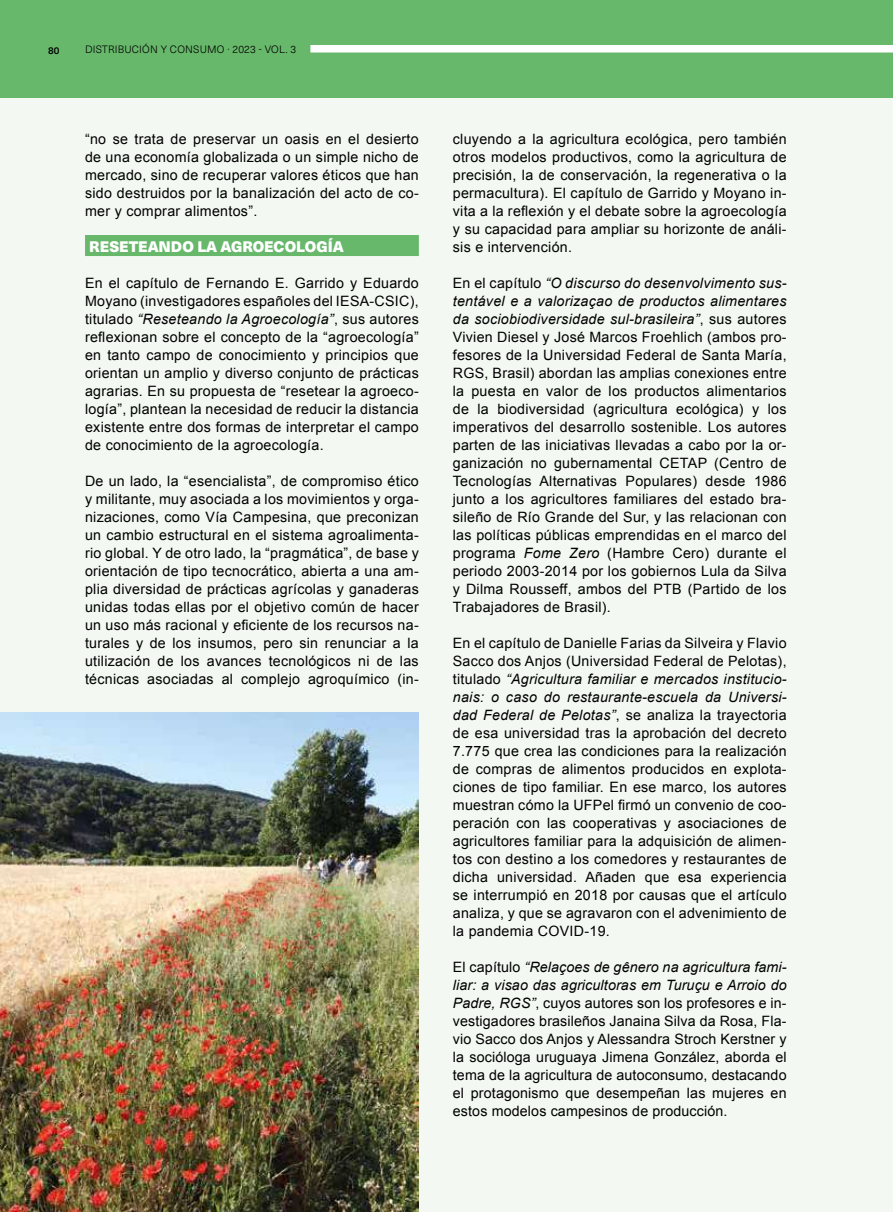
<style>
.page{position:relative;width:893px;height:1212px;background:#f3f8f2}
.page>*{position:absolute;margin:0;border:0;box-sizing:border-box;transform-origin:0 0}
.t1{font:900 15px "Neue Haas Unica";color:#fff}
.t2{font:14.25px/18px "Arial";letter-spacing:.02em;color:#000;text-align:justify}
.t3{font:300 10.5px "Neue Haas Unica";letter-spacing:.02em;color:#000}
.t4{font:500 9.75px "Neue Haas Unica";color:#000}
.s1{font-style:italic}
</style>
<div class="page">
<div style="left:0;top:0;width:893px;height:98px;background:#67b86b"></div>
<div style="left:310px;top:45px;width:583px;height:8px;background:#fff"></div>
<img style="left:0;top:712px;width:419px;height:500px">
<div style="left:85px;top:235px;width:334px;height:21px;background:#67b86b"></div>
<p class="t4" style="left:48px;top:43px;width:13px">80</p>
<p class="t3" style="left:85px;top:41px;width:213px">DISTRIBUCIÓN Y CONSUMO · 2023 - VOL. 3</p>
<p class="t2" style="left:85px;top:130px;width:335px">“no se trata de preservar un oasis en el desierto de una economía globalizada o un simple nicho de mercado, sino de recuperar valores éticos que han sido destruidos por la banalización del acto de co&shy;mer y comprar alimentos”.</p>
<p class="t1" style="left:89px;top:235px;width:256px">RESETEANDO LA AGROECOLOGÍA</p>
<p class="t2" style="left:85px;top:274px;width:335px">En el capítulo de Fernando E. Garrido y Eduardo Moyano (investigadores españoles del IESA-CSIC), titulado <span class="s1">“Reseteando la Agroecología”</span>, sus autores reflexionan sobre el concepto de la “agroecología” en tanto campo de conocimiento y principios que orientan un amplio y diverso conjunto de prácticas agrarias. En su propuesta de “resetear la agroeco&shy;logía”, plantean la necesidad de reducir la distancia existente entre dos formas de interpretar el campo de conocimiento de la agroecología.</p>
<p class="t2" style="left:85px;top:472px;width:335px">De un lado, la “esencialista”, de compromiso ético y militante, muy asociada a los movimientos y orga&shy;nizaciones, como Vía Campesina, que preconizan un cambio estructural en el sistema agroalimenta&shy;rio global. Y de otro lado, la “pragmática”, de base y orientación de tipo tecnocrático, abierta a una am&shy;plia diversidad de prácticas agrícolas y ganaderas unidas todas ellas por el objetivo común de hacer un uso más racional y eficiente de los recursos na&shy;turales y de los insumos, pero sin renunciar a la utilización de los avances tecnológicos ni de las técnicas asociadas al complejo agroquímico (in-</p>
<p class="t2" style="left:453px;top:130px;width:335px">cluyendo a la agricultura ecológica, pero también otros modelos productivos, como la agricultura de precisión, la de conservación, la regenerativa o la permacultura). El capítulo de Garrido y Moyano in&shy;vita a la reflexión y el debate sobre la agroecología y su capacidad para ampliar su horizonte de análi&shy;sis e intervención.</p>
<p class="t2" style="left:453px;top:274px;width:335px">En el capítulo <span class="s1">“O discurso do desenvolvimento sus&shy;tentável e a valorizaçao de productos alimentares da sociobiodiversidade sul-brasileira”</span>, sus autores Vivien Diesel y José Marcos Froehlich (ambos pro&shy;fesores de la Universidad Federal de Santa María, RGS, Brasil) abordan las amplias conexiones entre la puesta en valor de los productos alimentarios de la biodiversidad (agricultura ecológica) y los imperativos del desarrollo sostenible. Los autores parten de las iniciativas llevadas a cabo por la or&shy;ganización no gubernamental CETAP (Centro de Tecnologías Alternativas Populares) desde 1986 junto a los agricultores familiares del estado bra&shy;sileño de Río Grande del Sur, y las relacionan con las políticas públicas emprendidas en el marco del programa <span class="s1">Fome Zero</span> (Hambre Cero) durante el periodo 2003-2014 por los gobiernos Lula da Silva y Dilma Rousseff, ambos del PTB (Partido de los Trabajadores de Brasil).</p>
<p class="t2" style="left:453px;top:634px;width:335px">En el capítulo de Danielle Farias da Silveira y Flavio Sacco dos Anjos (Universidad Federal de Pelotas), titulado <span class="s1">“Agricultura familiar e mercados institucio&shy;nais: o caso do restaurante-escuela da Universi&shy;dad Federal de Pelotas”</span>, se analiza la trayectoria de esa universidad tras la aprobación del decreto 7.775 que crea las condiciones para la realización de compras de alimentos producidos en explota&shy;ciones de tipo familiar. En ese marco, los autores muestran cómo la UFPel firmó un convenio de coo&shy;peración con las cooperativas y asociaciones de agricultores familiar para la adquisición de alimen&shy;tos con destino a los comedores y restaurantes de dicha universidad. Añaden que esa experiencia se interrumpió en 2018 por causas que el artículo analiza, y que se agravaron con el advenimiento de la pandemia COVID-19.</p>
<p class="t2" style="left:453px;top:958px;width:335px">El capítulo <span class="s1">“Relaçoes de gênero na agricultura fami&shy;liar: a visao das agricultoras em Turuçu e Arroio do Padre, RGS”</span>, cuyos autores son los profesores e in&shy;vestigadores brasileños Janaina Silva da Rosa, Fla&shy;vio Sacco dos Anjos y Alessandra Stroch Kerstner y la socióloga uruguaya Jimena González, aborda el tema de la agricultura de autoconsumo, destacando el protagonismo que desempeñan las mujeres en estos modelos campesinos de producción.</p>
</div>
